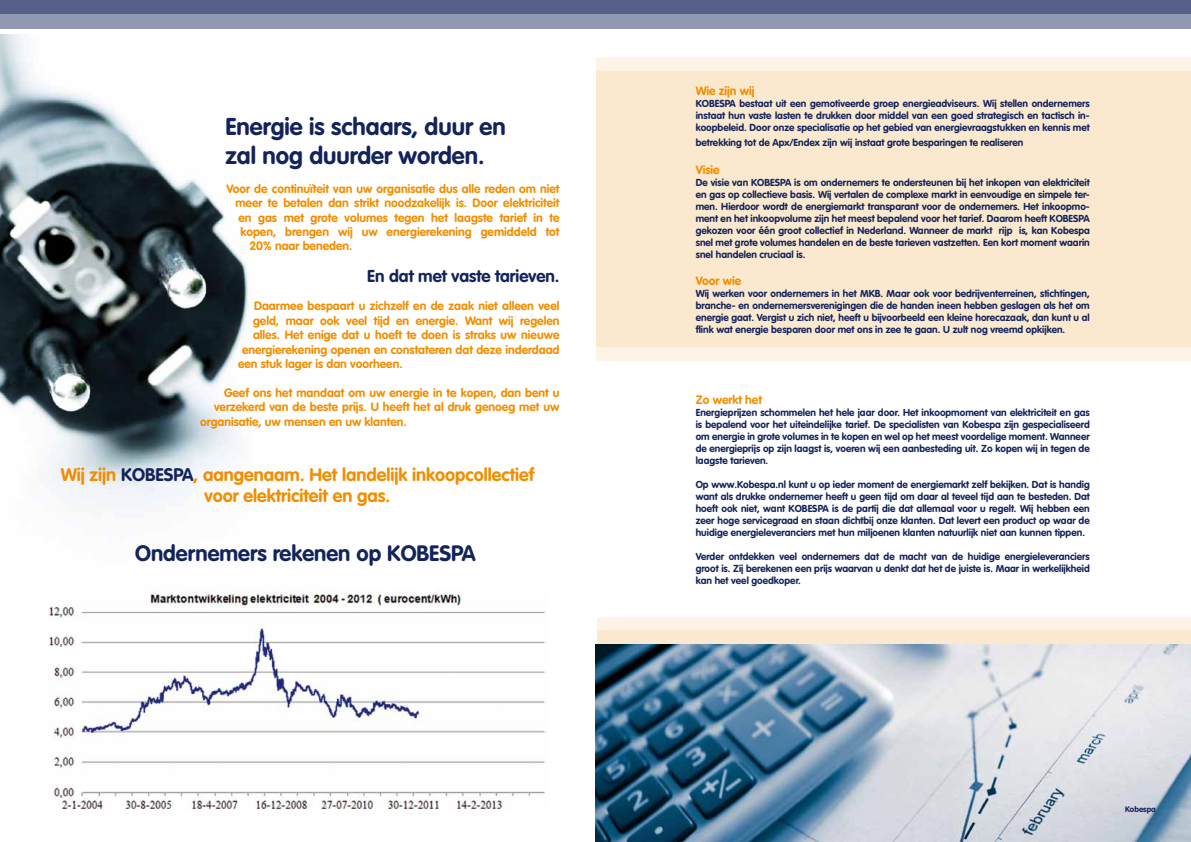
<style>
.page{position:relative;width:1191px;height:842px;background:#fff}
.page>*{position:absolute;margin:0;border:0;box-sizing:border-box;transform-origin:0 0}
.t1{font:700 24px/28.8px "VAG Rounded Std";color:#13235b}
.t2{font:700 22px "VAG Rounded Std";color:#13235b}
.t3{font:700 18px/21px "VAG Rounded Std";color:#f18e00;text-align:center}
.t4{font:700 17px "VAG Rounded Std";color:#13235b}
.t5{font:700 12px "VAG Rounded Std";color:#f18e00}
.t6{font:700 10px/12px "VAG Rounded Std";color:#13235b;text-align:justify}
.t7{font:700 8px "VAG Rounded Std";color:#13235b}
.s1{color:#13235b}
</style>
<div class="page">
<img style="left:0;top:35px;width:249px;height:482px">
<svg style="left:0;top:0;width:1191px;height:28px;background:#727c9d"></svg>
<div style="left:596px;top:617px;width:595px;height:225px;background:#fdf3e6"></div>
<div style="left:596px;top:630px;width:595px;height:212px;background:#fbe9cf"></div>
<img style="left:596px;top:644px;width:595px;height:198px">
<div style="left:596px;top:58px;width:595px;height:303px;background:#fdf3e6"></div>
<div style="left:596px;top:72px;width:595px;height:275px;background:#fbe9cf"></div>
<img style="left:48px;top:589px;width:498px;height:220px">
<h1 class="t1" style="left:225px;top:114px;width:282px">Energie is schaars, duur en zal nog duurder worden.</h1>
<p class="t5" style="left:226px;top:182px;width:334px">Voor de continuïteit van uw organisatie dus alle reden om niet</p>
<p class="t5" style="left:235px;top:196px;width:325px">meer te betalen dan strikt noodzakelijk is. Door elektriciteit</p>
<p class="t5" style="left:238px;top:210px;width:322px">en gas met grote volumes tegen het laagste tarief in te</p>
<p class="t5" style="left:240px;top:225px;width:320px">kopen, brengen wij uw energierekening gemiddeld tot</p>
<p class="t5" style="left:249px;top:239px;width:104px">20% naar beneden.</p>
<h3 class="t4" style="left:367px;top:266px;width:194px">En dat met vaste tarieven.</h3>
<p class="t5" style="left:254px;top:299px;width:307px">Daarmee bespaart u zichzelf en de zaak niet alleen veel</p>
<p class="t5" style="left:253px;top:314px;width:308px">geld, maar ook veel tijd en energie. Want wij regelen</p>
<p class="t5" style="left:253px;top:328px;width:308px">alles. Het enige dat u hoeft te doen is straks uw nieuwe</p>
<p class="t5" style="left:242px;top:342px;width:319px">energierekening openen en constateren dat deze inderdaad</p>
<p class="t5" style="left:238px;top:357px;width:166px">een stuk lager is dan voorheen.</p>
<p class="t5" style="left:224px;top:386px;width:337px">Geef ons het mandaat om uw energie in te kopen, dan bent u</p>
<p class="t5" style="left:214px;top:400px;width:347px">verzekerd van de beste prijs. U heeft het al druk genoeg met uw</p>
<p class="t5" style="left:200px;top:414px;width:208px">organisatie, uw mensen en uw klanten.</p>
<h3 class="t3" style="left:61px;top:465px;width:475px">Wij zijn <span class="s1">KOBESPA</span>, aangenaam. Het landelijk inkoopcollectief voor elektriciteit en gas.</h3>
<h2 class="t2" style="left:135px;top:540px;width:342px">Ondernemers rekenen op KOBESPA</h2>
<p class="t5" style="left:695px;top:84px;width:60px">Wie zijn wij</p>
<p class="t6" style="left:695px;top:98px;width:395px">KOBESPA bestaat uit een gemotiveerde groep energieadviseurs. Wij stellen ondernemers instaat hun vaste lasten te drukken door middel van een goed strategisch en tactisch in&shy;koopbeleid. Door onze specialisatie op het gebied van energievraagstukken en kennis met</p>
<p class="t6" style="left:695px;top:136px;width:329px">betrekking tot de Apx/Endex zijn wij instaat grote besparingen te realiseren</p>
<p class="t5" style="left:695px;top:163px;width:25px">Visie</p>
<p class="t6" style="left:695px;top:177px;width:395px">De visie van KOBESPA is om ondernemers te ondersteunen bij het inkopen van elektriciteit en gas op collectieve basis. Wij vertalen de complexe markt in eenvoudige en simpele ter&shy;men. Hierdoor wordt de energiemarkt transparant voor de ondernemers. Het inkoopmo&shy;ment en het inkoopvolume zijn het meest bepalend voor het tarief. Daarom heeft KOBESPA gekozen voor één groot collectief in Nederland. Wanneer de markt rijp is, kan Kobespa snel met grote volumes handelen en de beste tarieven vastzetten. Een kort moment waarin snel handelen cruciaal is.</p>
<p class="t5" style="left:695px;top:273px;width:47px">Voor wie</p>
<p class="t6" style="left:695px;top:288px;width:395px">Wij werken voor ondernemers in het MKB. Maar ook voor bedrijventerreinen, stichtingen, branche- en ondernemersverenigingen die de handen ineen hebben geslagen als het om energie gaat. Vergist u zich niet, heeft u bijvoorbeeld een kleine horecazaak, dan kunt u al flink wat energie besparen door met ons in zee te gaan. U zult nog vreemd opkijken.</p>
<p class="t5" style="left:695px;top:392px;width:68px">Zo werkt het</p>
<p class="t6" style="left:695px;top:406px;width:395px">Energieprijzen schommelen het hele jaar door. Het inkoopmoment van elektriciteit en gas is bepalend voor het uiteindelijke tarief. De specialisten van Kobespa zijn gespecialiseerd om energie in grote volumes in te kopen en wel op het meest voordelige moment. Wanneer de energieprijs op zijn laagst is, voeren wij een aanbesteding uit. Zo kopen wij in tegen de laagste tarieven.</p>
<p class="t6" style="left:695px;top:478px;width:395px">Op www.Kobespa.nl kunt u op ieder moment de energiemarkt zelf bekijken. Dat is handig want als drukke ondernemer heeft u geen tijd om daar al teveel tijd aan te besteden. Dat hoeft ook niet, want KOBESPA is de partij die dat allemaal voor u regelt. Wij hebben een zeer hoge servicegraad en staan dichtbij onze klanten. Dat levert een product op waar de huidige energieleveranciers met hun miljoenen klanten natuurlijk niet aan kunnen tippen.</p>
<p class="t6" style="left:695px;top:550px;width:395px">Verder ontdekken veel ondernemers dat de macht van de huidige energieleveranciers groot is. Zij berekenen een prijs waarvan u denkt dat het de juiste is. Maar in werkelijkheid kan het veel goedkoper.</p>
<p class="t7" style="left:1125px;top:805px;width:32px">Kobespa</p>
</div>
